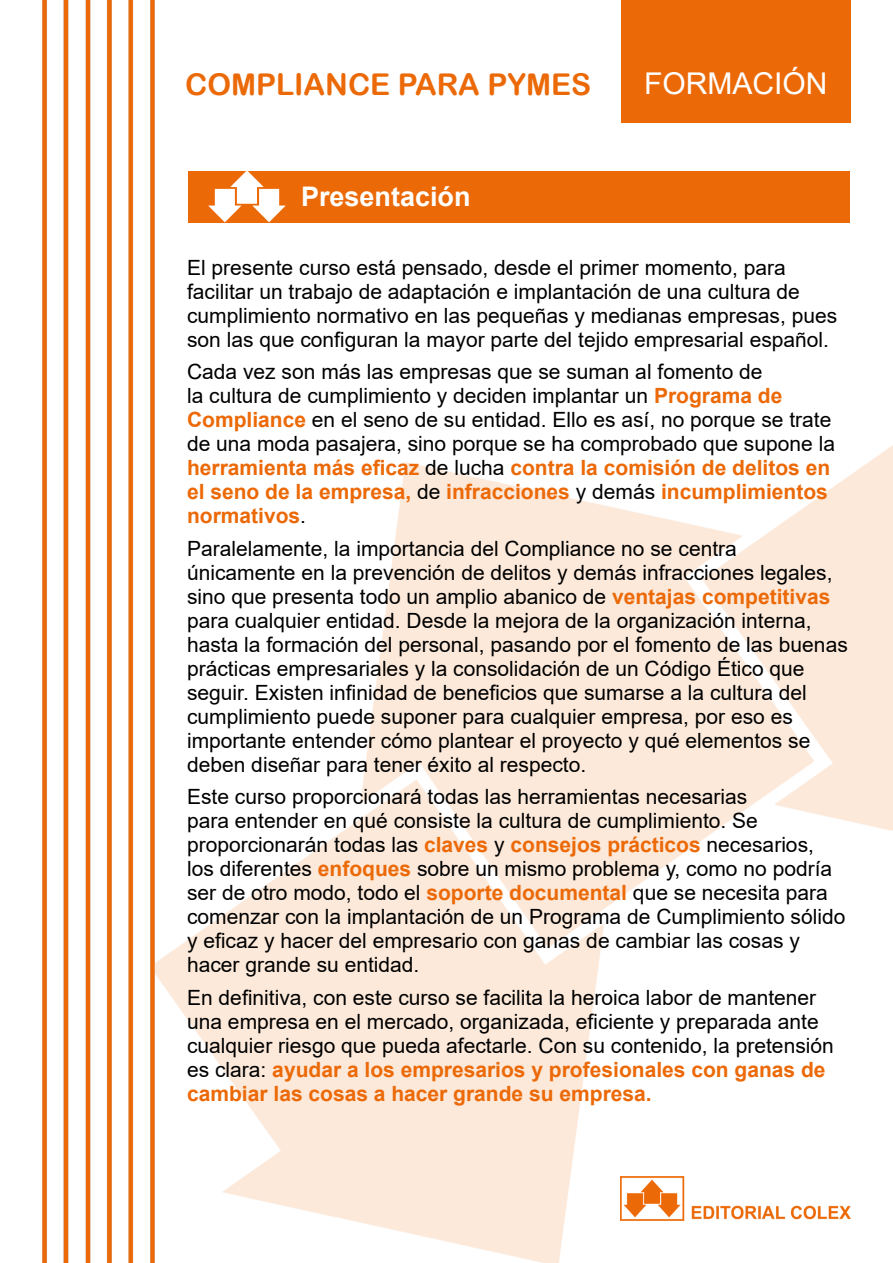
<style>
.page{position:relative;width:893px;height:1263px;background:#fff}
.page>*{position:absolute;margin:0;border:0;box-sizing:border-box;transform-origin:0 0}
.t1{font:30px "Arial Rounded MT Bold";color:#eb6907}
.t2{font:30px "Arial";color:#fff}
.t3{font:700 27px "Arial";color:#fff}
.t4{font:21px/24px "Arial";color:#000}
.s1{font-weight:700;color:#ec6907}
</style>
<div class="page">
<img style="left:155px;top:446px;width:738px;height:817px">
<img style="left:620px;top:1176px;width:230px;height:44px">
<img style="left:43px;top:0;width:112px;height:1263px">
<div style="left:621px;top:0;width:229px;height:123px;background:#ec6907"></div>
<div style="left:188px;top:171px;width:662px;height:51px;background:#ec6907"></div>
<svg style="left:208px;top:171px;width:78px;height:51px"></svg>
<h1 class="t1" style="left:185px;top:67px;width:407px">COMPLIANCE PARA PYMES</h1>
<h1 class="t2" style="left:644px;top:63px;width:185px">FORMACIÓN</h1>
<p class="t3" style="left:301px;top:177px;width:171px">Presentación</p>
<p class="t4" style="left:187px;top:255px;width:652px">El presente curso está pensado, desde el primer momento, para facilitar un trabajo de adaptación e implantación de una cultura de cumplimiento normativo en las pequeñas y medianas empresas, pues son las que configuran la mayor parte del tejido empresarial español.</p>
<p class="t4" style="left:187px;top:360px;width:649px">Cada vez son más las empresas que se suman al fomento de<br>la cultura de cumplimiento y deciden implantar un <span class="s1">Programa de Compliance</span> en el seno de su entidad. Ello es así, no porque se trate de una moda pasajera, sino porque se ha comprobado que supone la <span class="s1">herramienta más eficaz</span> de lucha <span class="s1">contra la comisión de delitos en el seno de la empresa,</span> de <span class="s1">infracciones</span> y demás <span class="s1">incumplimientos normativos</span>.</p>
<p class="t4" style="left:187px;top:536px;width:662px">Paralelamente, la importancia del Compliance no se centra únicamente en la prevención de delitos y demás infracciones legales, sino que presenta todo un amplio abanico de <span class="s1">ventajas competitivas </span>para cualquier entidad. Desde la mejora de la organización interna, hasta la formación del personal, pasando por el fomento de las buenas prácticas empresariales y la consolidación de un Código Ético que seguir. Existen infinidad de beneficios que sumarse a la cultura del cumplimiento puede suponer para cualquier empresa, por eso es importante entender cómo plantear el proyecto y qué elementos se deben diseñar para tener éxito al respecto.</p>
<p class="t4" style="left:187px;top:785px;width:660px">Este curso proporcionará todas las herramientas necesarias<br>para entender en qué consiste la cultura de cumplimiento. Se proporcionarán todas las <span class="s1">claves</span> y <span class="s1">consejos prácticos</span> necesarios, los diferentes <span class="s1">enfoques</span> sobre un mismo problema y, como no podría ser de otro modo, todo el <span class="s1">soporte documental</span> que se necesita para comenzar con la implantación de un Programa de Cumplimiento sólido y eficaz y hacer del empresario con ganas de cambiar las cosas y hacer grande su entidad.</p>
<p class="t4" style="left:187px;top:985px;width:648px">En definitiva, con este curso se facilita la heroica labor de mantener una empresa en el mercado, organizada, eficiente y preparada ante cualquier riesgo que pueda afectarle. Con su contenido, la pretensión es clara: <span class="s1">ayudar a los empresarios y profesionales con ganas de cambiar las cosas a hacer grande su empresa.</span></p>
</div>
